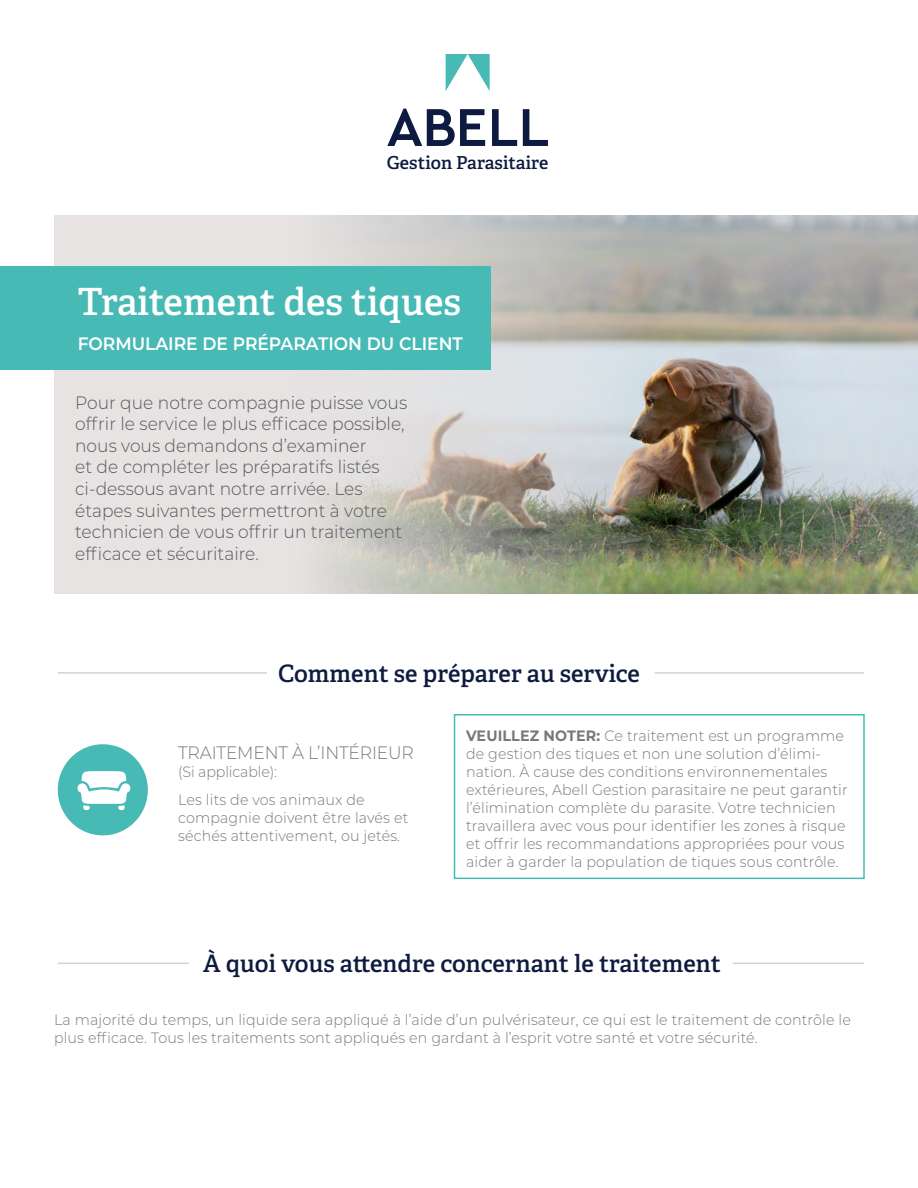
<style>
.page{position:relative;width:918px;height:1188px;background:#fff}
.page>*{position:absolute;margin:0;border:0;box-sizing:border-box;transform-origin:0 0}
.t1{font:600 37.5px "Adelle";color:#fff}
.t2{font:600 24px "Adelle";color:#0e1b40}
.t3{font:300 18px/21.6px "Montserrat";color:#57585a;scale:.95 1}
.t4{font:600 18px "Montserrat";color:#fff;scale:.95 1}
.t5{font:300 18px "Montserrat";letter-spacing:-.01em;color:#76787b;scale:.95 1}
.t6{font:600 17.85px "Adelle";letter-spacing:.005em;color:#0e1b40}
.t7{font:300 15px/18px "Montserrat";letter-spacing:.01em;color:#76787b;scale:.95 1}
.s1{font-weight:700}
</style>
<div class="page">
<div style="left:54px;top:215px;width:864px;height:379px;background:#e7e3e3"></div>
<img style="left:317px;top:215px;width:601px;height:379px">
<svg style="left:446px;top:54px;width:44px;height:37px"></svg>
<svg style="left:387px;top:109px;width:98px;height:37px"></svg>
<svg style="left:523px;top:109px;width:25px;height:37px"></svg>
<svg style="left:492px;top:109px;width:25px;height:37px"></svg>
<div style="left:0;top:266px;width:491px;height:104px;background:#47bab5"></div>
<hr style="left:58px;top:672px;width:209px;height:2px;background:#d1d2d4">
<hr style="left:655px;top:672px;width:209px;height:2px;background:#d1d2d4">
<div style="left:454px;top:714px;width:411px;height:165px;border:2px solid #47bab5"></div>
<hr style="left:58px;top:963px;width:131px;height:1px;background:#d1d2d4">
<hr style="left:733px;top:963px;width:131px;height:1px;background:#d1d2d4">
<svg style="left:58px;top:744px;width:90px;height:91px"></svg>
<p class="t6" style="left:387px;top:152px;width:163px">Gestion Parasitaire</p>
<h1 class="t1" style="left:78px;top:278px;width:385px">Traitement des tiques</h1>
<p class="t4" style="left:78px;top:330px;width:407px">FORMULAIRE DE PRÉPARATION DU CLIENT</p>
<p class="t3" style="left:75px;top:391px;width:351px">Pour que notre compagnie puisse vous offrir le service le plus efficace possible, nous vous demandons d’examiner<br>et de compléter les préparatifs listés ci-dessous avant notre arrivée. Les étapes suivantes permettront à votre technicien de vous offrir un traitement efficace et sécuritaire.</p>
<h2 class="t2" style="left:278px;top:658px;width:363px">Comment se préparer au service</h2>
<p class="t5" style="left:178px;top:740px;width:250px">TRAITEMENT À L’INTÉRIEUR</p>
<p class="t7" style="left:178px;top:756px;width:198px;line-height:28.8px">(Si applicable):<br>Les lits de vos animaux de</p>
<p class="t7" style="left:178px;top:809px;width:244px">compagnie doivent être lavés et séchés attentivement, ou jetés.</p>
<p class="t7" style="left:466px;top:726px;width:403px"><span class="s1">VEUILLEZ NOTER:</span> Ce traitement est un programme de gestion des tiques et non une solution d’élimi&shy;nation. À cause des conditions environnementales extérieures, Abell Gestion parasitaire ne peut garantir l’élimination complète du parasite. Votre technicien travaillera avec vous pour identifier les zones à risque et offrir les recommandations appropriées pour vous aider à garder la population de tiques sous contrôle.</p>
<h2 class="t2" style="left:203px;top:948px;width:519px">À quoi vous attendre concernant le traitement</h2>
<p class="t7" style="left:54px;top:1010px;width:840px">La majorité du temps, un liquide sera appliqué à l’aide d’un pulvérisateur, ce qui est le traitement de contrôle le plus efficace. Tous les traitements sont appliqués en gardant à l’esprit votre santé et votre sécurité.</p>
</div>
